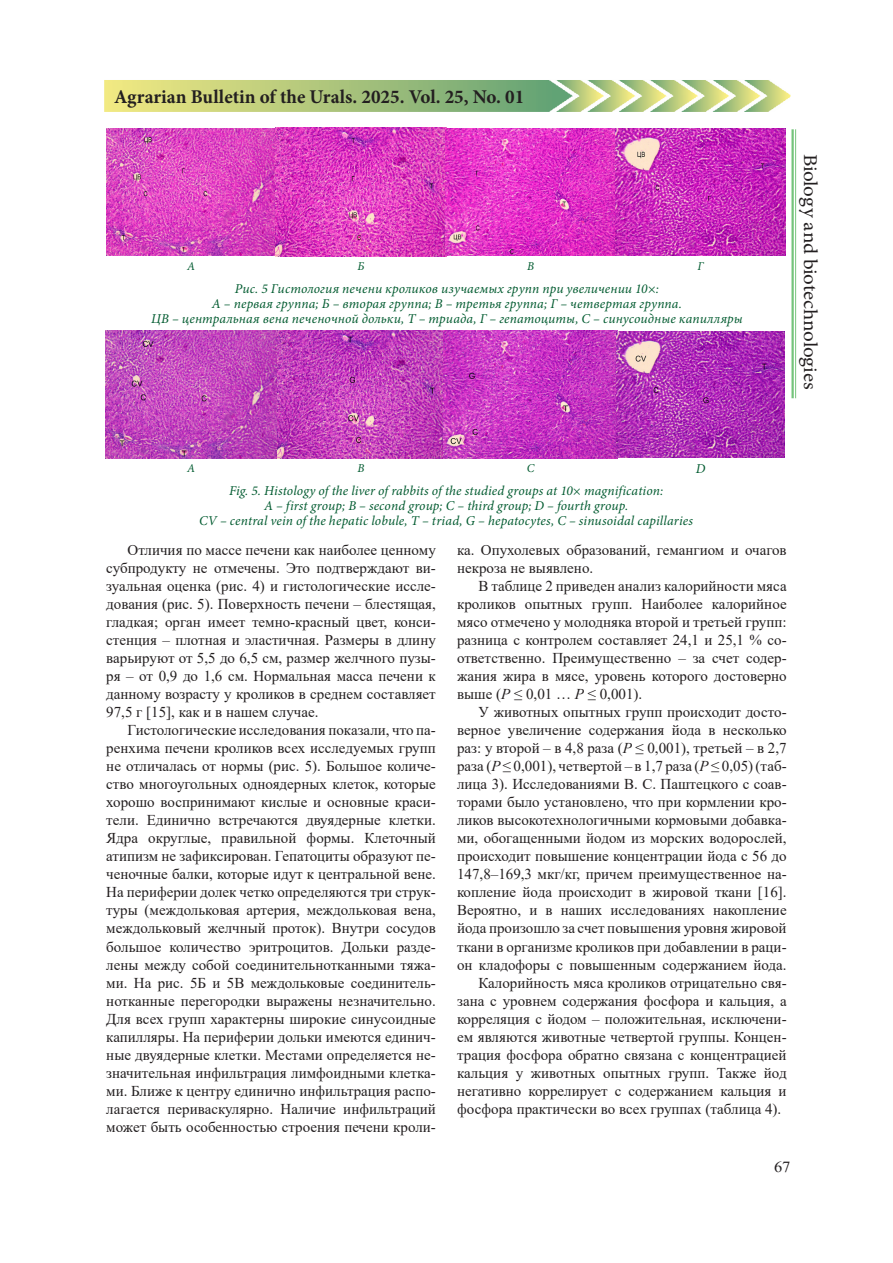
<style>
.page{position:relative;width:893px;height:1263px;background:#fff}
.page>*{position:absolute;margin:0;border:0;box-sizing:border-box;transform-origin:0 0}
.t1{font:700 19.5px "Minion Pro";color:#231f20}
.t2{font:19.5px "Minion Pro";letter-spacing:-.01em;color:#231f20;scale:1.08 1}
.t3{font:15.3px "Times New Roman";color:#231f20;scale:1.08 1}
.t4{font:15px/18px "Times New Roman";color:#231f20;text-align:justify}
.t5{font:italic 13.5px/15px "Minion Pro";letter-spacing:.01em;color:#025b30;text-align:center}
.t6{font:italic 12px "Minion Pro";color:#025b30}
.s1{font-style:italic}
</style>
<div class="page">
<hr style="left:791px;top:129px;width:3px;height:269px;background:#40ae49">
<hr style="left:795px;top:129px;width:1px;height:269px;background:#40ae49">
<img style="left:104px;top:80px;width:686px;height:32px">
<img style="left:106px;top:128px;width:680px;height:128px">
<img style="left:106px;top:330px;width:678px;height:128px">
<h1 class="t1" style="left:114px;top:83px;width:412px">Agrarian Bulletin of the Urals. 2025. Vol. 25, No. 01</h1>
<p class="t6" style="left:187px;top:257px;width:9px">А</p>
<p class="t6" style="left:358px;top:257px;width:8px">Б</p>
<p class="t6" style="left:527px;top:257px;width:8px">В</p>
<p class="t6" style="left:697px;top:257px;width:8px">Г</p>
<p class="t5" style="left:151px;top:281px;width:593px">Рис. 5 Гистология печени кроликов изучаемых групп при увеличении 10×:<br>А – первая группа; Б – вторая группа; В – третья группа; Г – четвертая группа.<br>ЦВ – центральная вена печеночной дольки, Т – триада, Г – гепатоциты, С – синусоидные капилляры</p>
<h1 class="t2" style="left:823px;top:154px;width:220px;rotate:90deg">Biology and biotechnologies</h1>
<p class="t6" style="left:187px;top:460px;width:9px">A</p>
<p class="t6" style="left:357px;top:460px;width:8px">B</p>
<p class="t6" style="left:527px;top:460px;width:9px">C</p>
<p class="t5" style="left:696px;top:461px;width:11px">D</p>
<p class="t5" style="left:199px;top:483px;width:495px">Fig. 5. Histology of the liver of rabbits of the studied groups at 10× magnification:<br>A – first group; B – second group; C – third group; D – fourth group.<br>CV – central vein of the hepatic lobule, T – triad, G – hepatocytes, C – sinusoidal capillaries</p>
<p class="t4" style="left:106px;top:541px;width:331px;text-indent:21px">Отличия по массе печени как наиболее ценному субпродукту не отмечены. Это подтверждают ви&shy;зуальная оценка (рис. 4) и гистологические иссле&shy;дования (рис. 5). Поверхность печени – блестящая, гладкая; орган имеет темно-красный цвет, конси&shy;стенция – плотная и эластичная. Размеры в длину варьируют от 5,5 до 6,5 см, размер желчного пузы&shy;ря – от 0,9 до 1,6 см. Нормальная масса печени к данному возрасту у кроликов в среднем составляет 97,5 г [15], как и в нашем случае.</p>
<p class="t4" style="left:106px;top:721px;width:331px;text-indent:21px">Гистологические исследования показали, что па&shy;ренхима печени кроликов всех исследуемых групп не отличалась от нормы (рис. 5). Большое количе&shy;ство многоугольных одноядерных клеток, которые хорошо воспринимают кислые и основные краси&shy;тели. Единично встречаются двуядерные клетки.<br>Ядра округлые, правильной формы. Клеточный атипизм не зафиксирован. Гепатоциты образуют пе&shy;ченочные балки, которые идут к центральной вене.<br>На периферии долек четко определяются три струк&shy;туры (междольковая артерия, междольковая вена, междольковый желчный проток). Внутри сосудов большое количество эритроцитов. Дольки разде&shy;лены между собой соединительнотканными тяжа&shy;ми. На рис. 5Б и 5В междольковые соединитель&shy;нотканные перегородки выражены незначительно.<br>Для всех групп характерны широкие синусоидные капилляры. На периферии дольки имеются единич&shy;ные двуядерные клетки. Местами определяется не&shy;значительная инфильтрация лимфоидными клетка&shy;ми. Ближе к центру единично инфильтрация распо&shy;лагается периваскулярно. Наличие инфильтраций может быть особенностью строения печени кроли-</p>
<p class="t4" style="left:457px;top:541px;width:331px">ка. Опухолевых образований, гемангиом и очагов некроза не выявлено.</p>
<p class="t4" style="left:457px;top:577px;width:331px;text-indent:21px">В таблице 2 приведен анализ калорийности мяса кроликов опытных групп. Наиболее калорийное мясо отмечено у молодняка второй и третьей групп: разница с контролем составляет 24,1 и 25,1 % со&shy;ответственно. Преимущественно – за счет содер&shy;жания жира в мясе, уровень которого достоверно выше (<span class="s1">Р</span> ≤ 0,01 … <span class="s1">Р</span> ≤ 0,001).</p>
<p class="t4" style="left:478px;top:703px;width:310px">У животных опытных групп происходит досто-</p>
<p class="t4" style="left:457px;top:721px;width:331px">верное увеличение содержания йода в несколько</p>
<p class="t4" style="left:457px;top:739px;width:331px">раз: у второй – в 4,8 раза (<span class="s1">Р</span> ≤ 0,001), третьей – в 2,7</p>
<p class="t4" style="left:457px;top:757px;width:331px">раза (<span class="s1">Р</span> ≤ 0,001), четвертой – в 1,7 раза (<span class="s1">Р</span> ≤ 0,05) (таб-</p>
<p class="t4" style="left:457px;top:775px;width:331px">лица 3). Исследованиями В. С. Паштецкого с соав-</p>
<p class="t4" style="left:457px;top:793px;width:331px">торами было установлено, что при кормлении кро-</p>
<p class="t4" style="left:457px;top:811px;width:331px">ликов высокотехнологичными кормовыми добавка-</p>
<p class="t4" style="left:457px;top:829px;width:331px">ми, обогащенными йодом из морских водорослей,</p>
<p class="t4" style="left:457px;top:847px;width:331px">происходит повышение концентрации йода с 56 до</p>
<p class="t4" style="left:457px;top:865px;width:331px">147,8–169,3 мкг/кг, причем преимущественное на-</p>
<p class="t4" style="left:457px;top:883px;width:331px">копление йода происходит в жировой ткани [16].</p>
<p class="t4" style="left:457px;top:901px;width:331px">Вероятно, и в наших исследованиях накопление</p>
<p class="t4" style="left:457px;top:919px;width:331px">йода произошло за счет повышения уровня жировой</p>
<p class="t4" style="left:457px;top:937px;width:331px">ткани в организме кроликов при добавлении в раци-</p>
<p class="t4" style="left:457px;top:955px;width:331px">он кладофоры с повышенным содержанием йода.</p>
<p class="t4" style="left:478px;top:973px;width:310px">Калорийность мяса кроликов отрицательно свя-</p>
<p class="t4" style="left:457px;top:991px;width:331px">зана с уровнем содержания фосфора и кальция, а</p>
<p class="t4" style="left:457px;top:1009px;width:331px">корреляция с йодом – положительная, исключени-</p>
<p class="t4" style="left:457px;top:1027px;width:331px">ем являются животные четвертой группы. Концен-</p>
<p class="t4" style="left:457px;top:1045px;width:331px">трация фосфора обратно связана с концентрацией</p>
<p class="t4" style="left:457px;top:1063px;width:331px">кальция у животных опытных групп. Также йод</p>
<p class="t4" style="left:457px;top:1081px;width:331px">негативно коррелирует с содержанием кальция и</p>
<p class="t4" style="left:457px;top:1099px;width:326px">фосфора практически во всех группах (таблица 4).</p>
<p class="t3" style="left:774px;top:1156px;width:17px">67</p>
</div>
